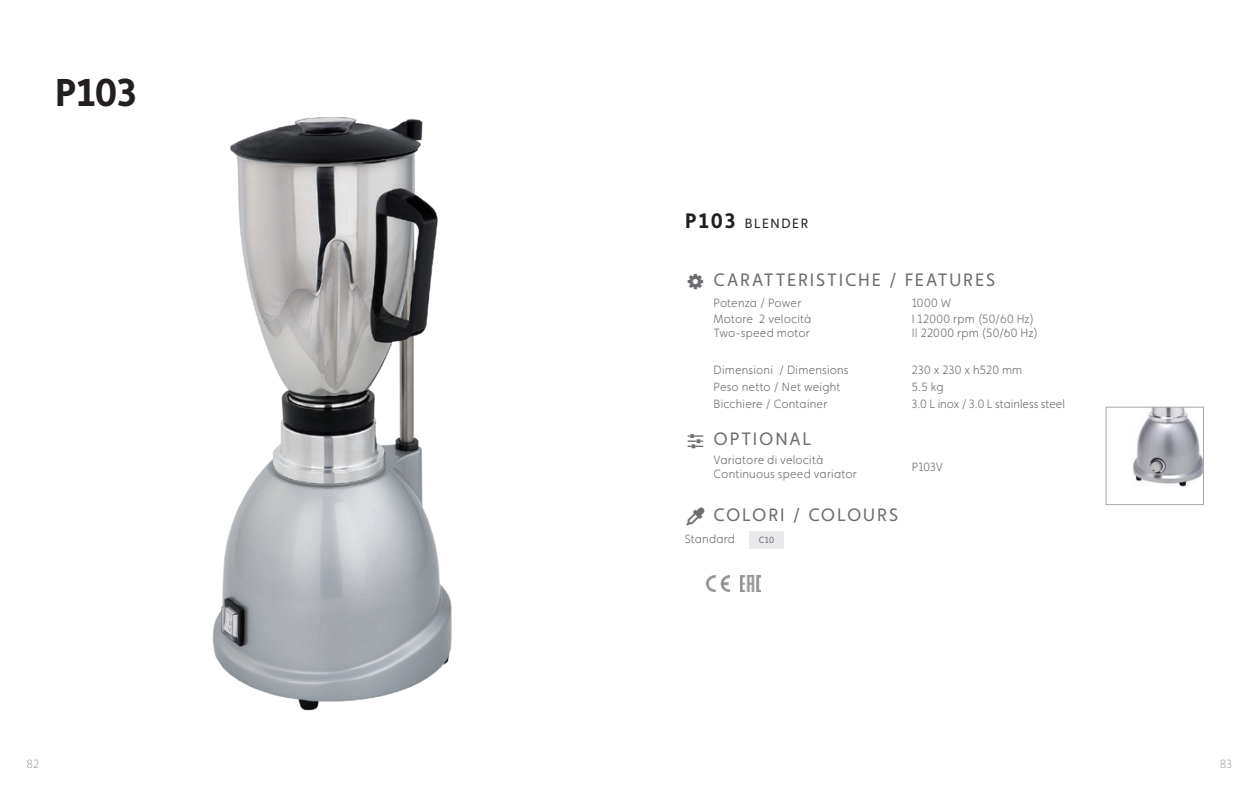
<style>
.page{position:relative;width:1259px;height:787px;background:#fff}
.page>*{position:absolute;margin:0;border:0;box-sizing:border-box;transform-origin:0 0}
.t1{font:700 39px "Faricy New";color:#231f20}
.t2{font:18px "Faricy New";letter-spacing:.105em;color:#6c6d70}
.t3{font:13.5px "Faricy New";letter-spacing:.115em;color:#231f20}
.t4{font:300 12px/14.4px "Faricy New";letter-spacing:.015em;color:#6c6d70}
.t5{font:300 12px "Faricy New";color:#a8a9ad}
.t6{font:9px "Faricy New";color:#6c6d70}
.s1{font-weight:700;font-size:21px}
</style>
<div class="page">
<img style="left:212px;top:117px;width:240px;height:594px">
<img style="left:1133px;top:409px;width:68px;height:78px">
<div style="left:1106px;top:407px;width:97px;height:98px;border:1px solid #a8a9ad"></div>
<img style="left:706px;top:575px;width:24px;height:17px">
<img style="left:740px;top:575px;width:20px;height:17px">
<div style="left:749px;top:531px;width:34px;height:17px;background:#e9e9eb"></div>
<h1 class="t1" style="left:55px;top:69px;width:83px">P103</h1>
<p class="t3" style="left:685px;top:216px;width:124px"><span class="s1">P103</span> BLENDER</p>
<h2 class="t2" style="left:713px;top:269px;width:283px">CARATTERISTICHE / FEATURES</h2>
<p class="t4" style="left:713px;top:295px;width:89px">Potenza / Power</p>
<p class="t4" style="left:911px;top:295px;width:41px">1000 W</p>
<p class="t4" style="left:713px;top:311px;width:99px">Motore 2 velocità<br>Two-speed motor</p>
<p class="t4" style="left:911px;top:311px;width:128px">I 12000 rpm (50/60 Hz)<br>II 22000 rpm (50/60 Hz)</p>
<p class="t4" style="left:713px;top:362px;width:136px">Dimensioni / Dimensions</p>
<p class="t4" style="left:911px;top:362px;width:112px">230 x 230 x h520 mm</p>
<p class="t4" style="left:713px;top:379px;width:128px">Peso netto / Net weight</p>
<p class="t4" style="left:911px;top:379px;width:33px">5.5 kg</p>
<p class="t4" style="left:713px;top:396px;width:115px">Bicchiere / Container</p>
<p class="t4" style="left:911px;top:396px;width:155px">3.0 L inox / 3.0 L stainless steel</p>
<h2 class="t2" style="left:713px;top:428px;width:99px">OPTIONAL</h2>
<p class="t4" style="left:713px;top:452px;width:145px">Variatore di velocità<br>Continuous speed variator</p>
<p class="t4" style="left:911px;top:459px;width:33px">P103V</p>
<h2 class="t2" style="left:713px;top:504px;width:186px">COLORI / COLOURS</h2>
<p class="t4" style="left:685px;top:532px;width:52px">Standard</p>
<p class="t6" style="left:759px;top:534px;width:17px">C10</p>
<p class="t5" style="left:26px;top:757px;width:14px">82</p>
<p class="t5" style="left:1220px;top:757px;width:14px">83</p>
</div>
